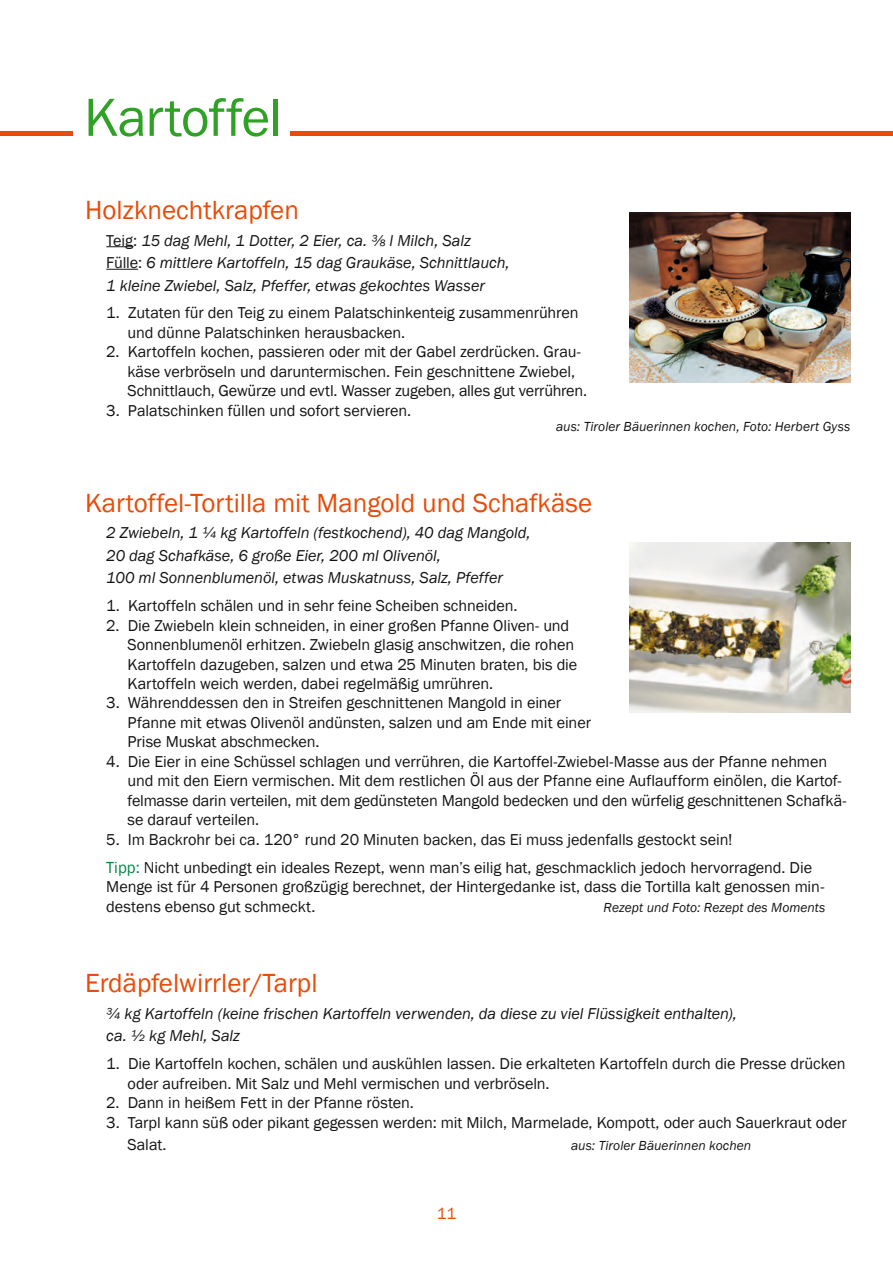
<style>
.page{position:relative;width:893px;height:1263px;background:#fff}
.page>*{position:absolute;margin:0;border:0;box-sizing:border-box;transform-origin:0 0}
.Abschnittsüberschrif{font:55.5px "Franklin Gothic";letter-spacing:-.015em;color:#2fa125}
.t1{font:27px "Franklin Gothic";color:#e94b08}
.t2{font:16.5px "Franklin Gothic";color:#e94b08}
.t3{font:16.2px/19.5px "Franklin Gothic";letter-spacing:-.005em;color:#131413}
.t4{font:italic 16.2px "Franklin Gothic";letter-spacing:-.005em;color:#131413}
.t5{font:italic 13.5px "Franklin Gothic";letter-spacing:.005em;color:#131413}
.s1{font-style:normal}
.s2{font-size:16.5px;color:#008947}
</style>
<div class="page">
<hr style="left:0;top:132px;width:893px;height:4px;background:#e94b08">
<div style="left:73px;top:89px;width:217px;height:51px;background:#fff"></div>
<svg style="left:106px;top:246px;width:27px;height:1px"></svg>
<hr style="left:106px;top:269px;width:32px;height:1px;background:#131413">
<img style="left:629px;top:543px;width:221px;height:170px">
<img style="left:629px;top:213px;width:221px;height:170px">
<p class="Abschnittsüberschrif" style="left:84px;top:83px;width:199px">Kartoffel</p>
<p class="t1" style="left:85px;top:193px;width:215px">Holzknechtkrapfen</p>
<p class="t4" style="left:106px;top:230px;width:366px"><span class="s1">Teig:</span> 15 dag Mehl, 1 Dotter, 2 Eier, ca. ⅜ l Milch, Salz</p>
<p class="t4" style="left:106px;top:252px;width:405px"><span class="s1">Fülle:</span> 6 mittlere Kartoffeln, 15 dag Graukäse, Schnittlauch,</p>
<p class="t4" style="left:106px;top:275px;width:380px">1 kleine Zwiebel, Salz, Pfeffer, etwas gekochtes Wasser</p>
<p class="t3" style="left:128px;top:304px;width:452px;text-indent:-21px">1. Zutaten für den Teig zu einem Palatschinkenteig zusammenrühren und dünne Palatschinken herausbacken.</p>
<p class="t3" style="left:128px;top:343px;width:461px;text-indent:-21px">2. Kartoffeln kochen, passieren oder mit der Gabel zerdrücken. Grau&shy;käse verbröseln und daruntermischen. Fein geschnittene Zwiebel,<br>Schnittlauch, Gewürze und evtl. Wasser zugeben, alles gut verrühren.</p>
<p class="t3" style="left:106px;top:401px;width:306px">3. Palatschinken füllen und sofort servieren.</p>
<p class="t5" style="left:556px;top:418px;width:296px">aus: Tiroler Bäuerinnen kochen, Foto: Herbert Gyss</p>
<p class="t1" style="left:85px;top:486px;width:508px">Kartoffel-Tortilla mit Mangold und Schafkäse</p>
<p class="t4" style="left:106px;top:523px;width:426px">2 Zwiebeln, 1 ¼ kg Kartoffeln (festkochend), 40 dag Mangold,</p>
<p class="t4" style="left:106px;top:545px;width:336px">20 dag Schafkäse, 6 große Eier, 200 ml Olivenöl,</p>
<p class="t4" style="left:106px;top:568px;width:398px">100 ml Sonnenblumenöl, etwas Muskatnuss, Salz, Pfeffer</p>
<p class="t3" style="left:106px;top:596px;width:413px">1. Kartoffeln schälen und in sehr feine Scheiben schneiden.</p>
<p class="t3" style="left:128px;top:616px;width:451px;text-indent:-21px">2. Die Zwiebeln klein schneiden, in einer großen Pfanne Oliven- und Sonnenblumenöl erhitzen. Zwiebeln glasig anschwitzen, die rohen Kartoffeln dazugeben, salzen und etwa 25 Minuten braten, bis die Kartoffeln weich werden, dabei regelmäßig umrühren.</p>
<p class="t3" style="left:128px;top:694px;width:465px;text-indent:-21px">3. Währenddessen den in Streifen geschnittenen Mangold in einer<br>Pfanne mit etwas Olivenöl andünsten, salzen und am Ende mit einer<br>Prise Muskat abschmecken.</p>
<p class="t3" style="left:106px;top:752px;width:722px">4. Die Eier in eine Schüssel schlagen und verrühren, die Kartoffel-Zwiebel-Masse aus der Pfanne nehmen</p>
<p class="t3" style="left:128px;top:771px;width:720px">und mit den Eiern vermischen. Mit dem restlichen Öl aus der Pfanne eine Auflaufform einölen, die Kartof&shy;felmasse darin verteilen, mit dem gedünsteten Mangold bedecken und den würfelig geschnittenen Schafkä&shy;se darauf verteilen.</p>
<p class="t3" style="left:106px;top:830px;width:628px">5. Im Backrohr bei ca. 120° rund 20 Minuten backen, das Ei muss jedenfalls gestockt sein!</p>
<p class="t3" style="left:106px;top:858px;width:720px"><span class="s2">Tipp:</span> Nicht unbedingt ein ideales Rezept, wenn man’s eilig hat, geschmacklich jedoch hervorragend. Die<br>Menge ist für 4 Personen großzügig berechnet, der Hintergedanke ist, dass die Tortilla kalt genossen min&shy;destens ebenso gut schmeckt.</p>
<p class="t5" style="left:603px;top:899px;width:224px">Rezept und Foto: Rezept des Moments</p>
<p class="t1" style="left:85px;top:966px;width:234px">Erdäpfelwirrler/Tarpl</p>
<p class="t4" style="left:106px;top:1003px;width:632px">¾ kg Kartoffeln (keine frischen Kartoffeln verwenden, da diese zu viel Flüssigkeit enthalten),</p>
<p class="t4" style="left:106px;top:1026px;width:135px">ca. ½ kg Mehl, Salz</p>
<p class="t3" style="left:128px;top:1054px;width:720px;text-indent:-21px">1. Die Kartoffeln kochen, schälen und auskühlen lassen. Die erkalteten Kartoffeln durch die Presse drücken oder aufreiben. Mit Salz und Mehl vermischen und verbröseln.</p>
<p class="t3" style="left:106px;top:1093px;width:309px">2. Dann in heißem Fett in der Pfanne rösten.</p>
<p class="t3" style="left:128px;top:1111px;width:721px;line-height:22.5px;text-indent:-21px">3. Tarpl kann süß oder pikant gegessen werden: mit Milch, Marmelade, Kompott, oder auch Sauerkraut oder<br>Salat.</p>
<p class="t5" style="left:571px;top:1137px;width:182px">aus: Tiroler Bäuerinnen kochen</p>
<p class="t2" style="left:437px;top:1203px;width:21px">11</p>
</div>
